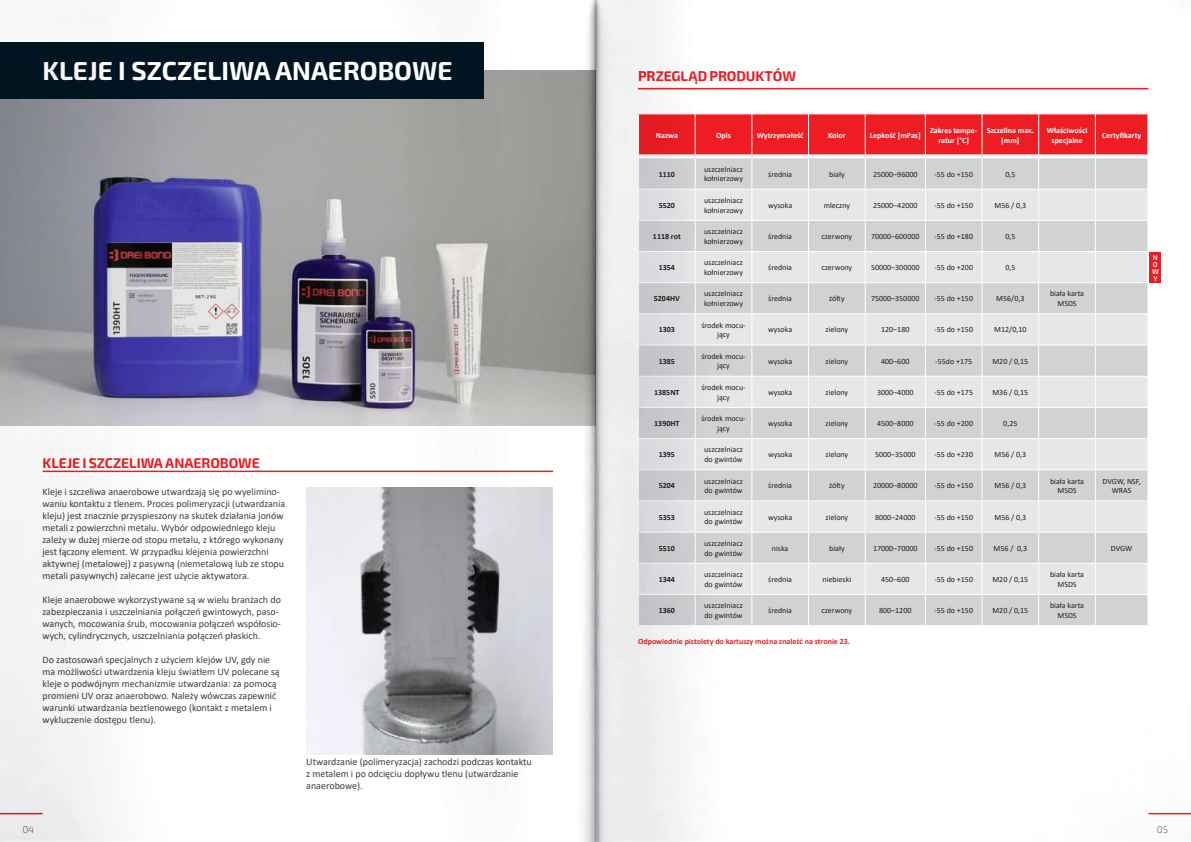
<style>
.page{position:relative;width:1191px;height:842px;background:#fff}
.page>*{position:absolute;margin:0;border:0;box-sizing:border-box;transform-origin:0 0}
.t1{font:26px "Exo 2";color:#fff}
.t2{font:14px "Exo 2";letter-spacing:-.005em;color:#ee1d23}
.t3{font:10px/12px "Calibri";color:#3e3e3f}
.t4{font:10px "Exo 2";color:#6d6e71}
.t5{font:8px/9.6px "Calibri";color:#231f20}
.t6{font:700 8px/9.6px "Calibri";color:#fff;text-align:center}
.t7{font:700 8px "Calibri";color:#231f20}
.t8{font:700 8px "Calibri";color:#ee1d23}
.t9{font:7px/7px "Exo 2";color:#fff}
</style>
<div class="page">
<img style="left:0;top:0;width:1191px;height:842px">
<h1 class="t1" style="left:43px;top:52px;width:411px">KLEJE I SZCZELIWA ANAEROBOWE</h1>
<h2 class="t2" style="left:43px;top:453px;width:219px">KLEJE I SZCZELIWA ANAEROBOWE</h2>
<p class="t3" style="left:43px;top:485px;width:244px">Kleje i szczeliwa anaerobowe utwardzają się po wyelimino&shy;waniu kontaktu z tlenem. Proces polimeryzacji (utwardzania kleju) jest znacznie przyspieszony na skutek działania jonów metali z powierzchni metalu. Wybór odpowiedniego kleju zależy w dużej mierze od stopu metalu, z którego wykonany jest łączony element. W przypadku klejenia powierzchni aktywnej (metalowej) z pasywną (niemetalową lub ze stopu metali pasywnych) zalecane jest użycie aktywatora.</p>
<p class="t3" style="left:43px;top:593px;width:240px">Kleje anaerobowe wykorzystywane są w wielu branżach do zabezpieczania i uszczelniania połączeń gwintowych, paso&shy;wanych, mocowania śrub, mocowania połączeń współosio&shy;wych, cylindrycznych, uszczelniania połączeń płaskich.</p>
<p class="t3" style="left:43px;top:653px;width:239px">Do zastosowań specjalnych z użyciem klejów UV, gdy nie ma możliwości utwardzenia kleju światłem UV polecane są kleje o podwójnym mechanizmie utwardzania: za pomocą promieni UV oraz anaerobowo. Należy wówczas zapewnić warunki utwardzania beztlenowego (kontakt z metalem i wykluczenie dostępu tlenu).</p>
<p class="t3" style="left:306px;top:756px;width:227px">Utwardzanie (polimeryzacja) zachodzi podczas kontaktu z metalem i po odcięciu dopływu tlenu (utwardzanie anaerobowe).</p>
<h2 class="t2" style="left:638px;top:66px;width:159px">PRZEGLĄD PRODUKTÓW</h2>
<p class="t6" style="left:656px;top:131px;width:24px">Nazwa</p>
<p class="t6" style="left:716px;top:131px;width:16px">Opis</p>
<p class="t6" style="left:756px;top:130px;width:48px">Wytrzymałość</p>
<p class="t6" style="left:828px;top:131px;width:19px">Kolor</p>
<p class="t6" style="left:870px;top:130px;width:52px">Lepkość [mPas]</p>
<p class="t6" style="left:930px;top:127px;width:49px">Zakres tempe&shy;ratur [°C]</p>
<p class="t6" style="left:986px;top:127px;width:49px">Szczelina max. [mm]</p>
<p class="t6" style="left:1046px;top:126px;width:42px">Właściwości specjalne</p>
<p class="t6" style="left:1102px;top:130px;width:41px">Certy昀椀karty</p>
<p class="t7" style="left:659px;top:171px;width:18px">1110</p>
<p class="t5" style="left:704px;top:164px;width:40px">uszczelniacz kołnierzowy</p>
<p class="t5" style="left:768px;top:169px;width:25px">średnia</p>
<p class="t5" style="left:829px;top:169px;width:17px">biały</p>
<p class="t5" style="left:873px;top:169px;width:46px">25000–96000</p>
<p class="t5" style="left:934px;top:169px;width:40px">-55 do +150</p>
<p class="t5" style="left:1005px;top:169px;width:12px">0,5</p>
<p class="t7" style="left:659px;top:202px;width:18px">5520</p>
<p class="t5" style="left:704px;top:195px;width:40px">uszczelniacz kołnierzowy</p>
<p class="t5" style="left:768px;top:200px;width:25px">wysoka</p>
<p class="t5" style="left:823px;top:200px;width:28px">mleczny</p>
<p class="t5" style="left:873px;top:200px;width:46px">25000–42000</p>
<p class="t5" style="left:934px;top:200px;width:40px">-55 do +150</p>
<p class="t5" style="left:994px;top:200px;width:33px">M56 / 0,3</p>
<p class="t7" style="left:653px;top:233px;width:29px">1118 rot</p>
<p class="t5" style="left:704px;top:226px;width:40px">uszczelniacz kołnierzowy</p>
<p class="t5" style="left:768px;top:231px;width:25px">średnia</p>
<p class="t5" style="left:821px;top:231px;width:32px">czerwony</p>
<p class="t5" style="left:871px;top:231px;width:50px">70000–600000</p>
<p class="t5" style="left:934px;top:231px;width:40px">-55 do +180</p>
<p class="t5" style="left:1005px;top:231px;width:12px">0,5</p>
<p class="t7" style="left:659px;top:265px;width:18px">1354</p>
<p class="t5" style="left:704px;top:258px;width:40px">uszczelniacz kołnierzowy</p>
<p class="t5" style="left:768px;top:262px;width:25px">średnia</p>
<p class="t5" style="left:821px;top:262px;width:32px">czerwony</p>
<p class="t5" style="left:871px;top:262px;width:50px">50000–300000</p>
<p class="t5" style="left:934px;top:262px;width:40px">-55 do +200</p>
<p class="t5" style="left:1005px;top:262px;width:12px">0,5</p>
<p class="t7" style="left:654px;top:296px;width:27px">5204HV</p>
<p class="t5" style="left:704px;top:289px;width:40px">uszczelniacz kołnierzowy</p>
<p class="t5" style="left:768px;top:294px;width:25px">średnia</p>
<p class="t5" style="left:829px;top:294px;width:17px">żółty</p>
<p class="t5" style="left:871px;top:294px;width:50px">75000–350000</p>
<p class="t5" style="left:934px;top:294px;width:40px">-55 do +150</p>
<p class="t5" style="left:996px;top:294px;width:30px">M56/0,3</p>
<p class="t5" style="left:1050px;top:289px;width:36px;text-align:center">biała karta<br>MSDS</p>
<p class="t7" style="left:659px;top:327px;width:18px">1303</p>
<p class="t5" style="left:701px;top:320px;width:46px;text-align:center">środek mocu&shy;jący</p>
<p class="t5" style="left:768px;top:325px;width:25px">wysoka</p>
<p class="t5" style="left:825px;top:325px;width:24px">zielony</p>
<p class="t5" style="left:881px;top:325px;width:30px">120–180</p>
<p class="t5" style="left:934px;top:325px;width:40px">-55 do +150</p>
<p class="t5" style="left:994px;top:325px;width:34px">M12/0,10</p>
<p class="t7" style="left:659px;top:358px;width:18px">1385</p>
<p class="t5" style="left:701px;top:351px;width:46px;text-align:center">środek mocu&shy;jący</p>
<p class="t5" style="left:768px;top:356px;width:25px">wysoka</p>
<p class="t5" style="left:825px;top:356px;width:24px">zielony</p>
<p class="t5" style="left:881px;top:356px;width:30px">400–600</p>
<p class="t5" style="left:935px;top:356px;width:38px">-55do +175</p>
<p class="t5" style="left:992px;top:356px;width:37px">M20 / 0,15</p>
<p class="t7" style="left:654px;top:389px;width:27px">1385NT</p>
<p class="t5" style="left:701px;top:382px;width:46px;text-align:center">środek mocu&shy;jący</p>
<p class="t5" style="left:768px;top:387px;width:25px">wysoka</p>
<p class="t5" style="left:825px;top:387px;width:24px">zielony</p>
<p class="t5" style="left:877px;top:387px;width:38px">3000–4000</p>
<p class="t5" style="left:934px;top:387px;width:40px">-55 do +175</p>
<p class="t5" style="left:992px;top:387px;width:37px">M36 / 0,15</p>
<p class="t7" style="left:654px;top:421px;width:27px">1390HT</p>
<p class="t5" style="left:701px;top:413px;width:46px;text-align:center">środek mocu&shy;jący</p>
<p class="t5" style="left:768px;top:418px;width:25px">wysoka</p>
<p class="t5" style="left:825px;top:418px;width:24px">zielony</p>
<p class="t5" style="left:877px;top:418px;width:38px">4500–8000</p>
<p class="t5" style="left:934px;top:418px;width:40px">-55 do +200</p>
<p class="t5" style="left:1003px;top:418px;width:16px">0,25</p>
<p class="t7" style="left:659px;top:452px;width:18px">1395</p>
<p class="t5" style="left:704px;top:445px;width:40px">uszczelniacz do gwintów</p>
<p class="t5" style="left:768px;top:449px;width:25px">wysoka</p>
<p class="t5" style="left:825px;top:449px;width:24px">zielony</p>
<p class="t5" style="left:875px;top:449px;width:42px">5000–35000</p>
<p class="t5" style="left:934px;top:449px;width:40px">-55 do +230</p>
<p class="t5" style="left:994px;top:449px;width:33px">M56 / 0,3</p>
<p class="t7" style="left:659px;top:483px;width:18px">5204</p>
<p class="t5" style="left:704px;top:476px;width:40px">uszczelniacz do gwintów</p>
<p class="t5" style="left:768px;top:481px;width:25px">średnia</p>
<p class="t5" style="left:829px;top:481px;width:17px">żółty</p>
<p class="t5" style="left:873px;top:481px;width:46px">20000–80000</p>
<p class="t5" style="left:934px;top:481px;width:40px">-55 do +150</p>
<p class="t5" style="left:994px;top:481px;width:33px">M56 / 0,3</p>
<p class="t5" style="left:1050px;top:476px;width:36px;text-align:center">biała karta<br>MSDS</p>
<p class="t5" style="left:1102px;top:476px;width:40px;text-align:center">DVGW, NSF,<br>WRAS</p>
<p class="t7" style="left:659px;top:514px;width:18px">5353</p>
<p class="t5" style="left:704px;top:507px;width:40px">uszczelniacz do gwintów</p>
<p class="t5" style="left:768px;top:512px;width:25px">wysoka</p>
<p class="t5" style="left:825px;top:512px;width:24px">zielony</p>
<p class="t5" style="left:875px;top:512px;width:42px">8000–24000</p>
<p class="t5" style="left:934px;top:512px;width:40px">-55 do +150</p>
<p class="t5" style="left:994px;top:512px;width:33px">M56 / 0,3</p>
<p class="t7" style="left:659px;top:545px;width:18px">5510</p>
<p class="t5" style="left:704px;top:538px;width:40px">uszczelniacz do gwintów</p>
<p class="t5" style="left:772px;top:543px;width:18px">niska</p>
<p class="t5" style="left:829px;top:543px;width:17px">biały</p>
<p class="t5" style="left:873px;top:543px;width:46px">17000–70000</p>
<p class="t5" style="left:934px;top:543px;width:40px">-55 do +150</p>
<p class="t5" style="left:993px;top:543px;width:35px">M56 / 0,3</p>
<p class="t5" style="left:1111px;top:543px;width:23px">DVGW</p>
<p class="t7" style="left:659px;top:576px;width:18px">1344</p>
<p class="t5" style="left:704px;top:569px;width:40px">uszczelniacz do gwintów</p>
<p class="t5" style="left:768px;top:574px;width:25px">średnia</p>
<p class="t5" style="left:822px;top:574px;width:30px">niebieski</p>
<p class="t5" style="left:881px;top:574px;width:30px">450–600</p>
<p class="t5" style="left:934px;top:574px;width:40px">-55 do +150</p>
<p class="t5" style="left:992px;top:574px;width:37px">M20 / 0,15</p>
<p class="t5" style="left:1050px;top:569px;width:36px;text-align:center">biała karta<br>MSDS</p>
<p class="t7" style="left:659px;top:608px;width:18px">1360</p>
<p class="t5" style="left:704px;top:601px;width:40px">uszczelniacz do gwintów</p>
<p class="t5" style="left:768px;top:605px;width:25px">średnia</p>
<p class="t5" style="left:821px;top:605px;width:32px">czerwony</p>
<p class="t5" style="left:879px;top:605px;width:34px">800–1200</p>
<p class="t5" style="left:934px;top:605px;width:40px">-55 do +150</p>
<p class="t5" style="left:992px;top:605px;width:37px">M20 / 0,15</p>
<p class="t5" style="left:1050px;top:601px;width:36px;text-align:center">biała karta<br>MSDS</p>
<p class="t8" style="left:638px;top:636px;width:213px">Odpowiednie pistolety do kartuszy można znaleźć na stronie 23.</p>
<p class="t9" style="left:1152px;top:254px;width:8px">N<br>O<br>W<br>Y</p>
<p class="t4" style="left:22px;top:823px;width:14px">04</p>
<p class="t4" style="left:1157px;top:823px;width:13px">05</p>
</div>
